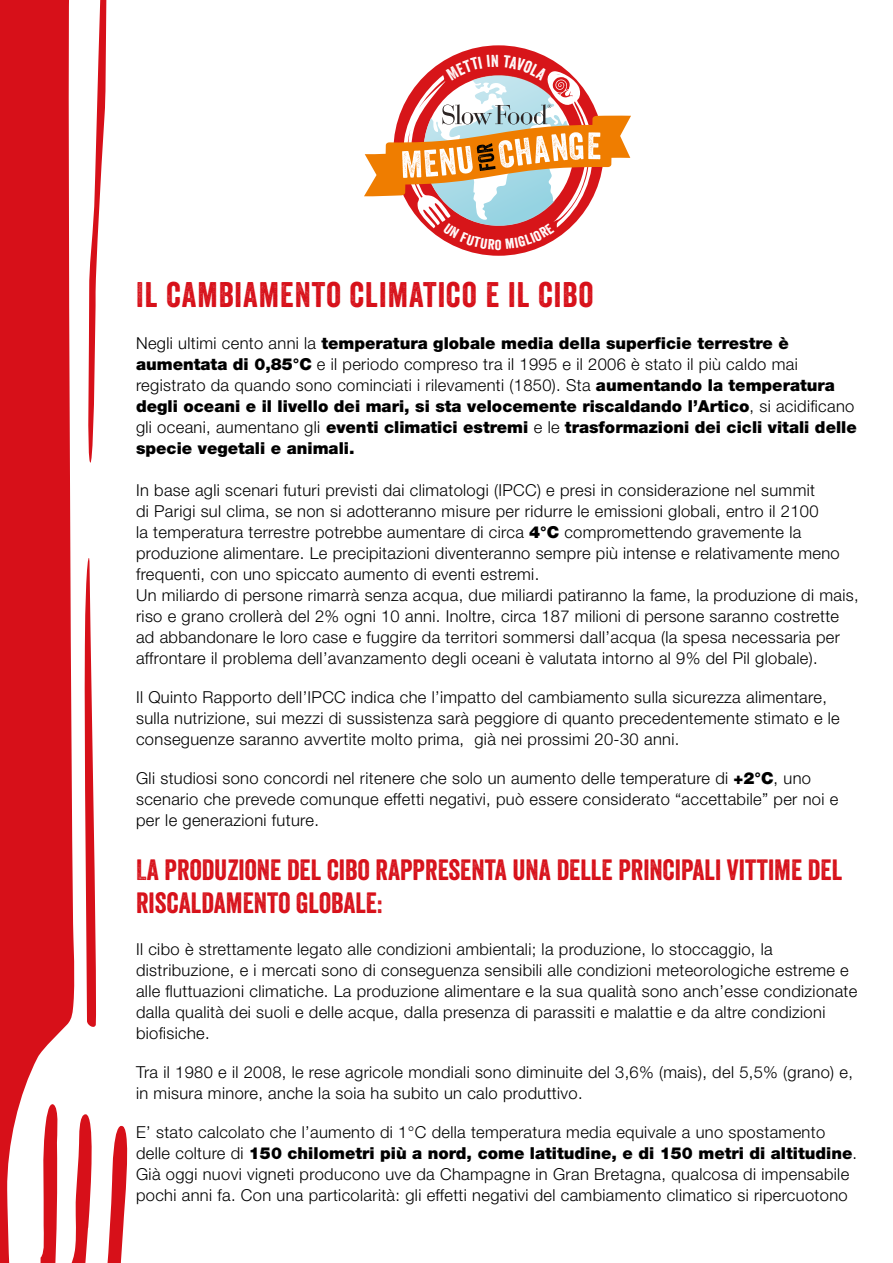
<style>
.page{position:relative;width:893px;height:1263px;background:#fff}
.page>*{position:absolute;margin:0;border:0;box-sizing:border-box;transform-origin:0 0}
.t1{font:34.5px "Veneer";letter-spacing:.03em;color:#d71019}
.t2{font:28.5px/33px "Veneer";color:#d71019}
.t3{font:300 16.5px/21px "Helvetica Neue LT Std";letter-spacing:.02em;color:#000}
.t4{font:900 16.5px/21px "Helvetica Neue LT Std";color:#000}
.s1{font-weight:300}
.s2{font-weight:900}
</style>
<div class="page">
<div style="left:0;top:0;width:7px;height:1263px;background:#d71019"></div>
<svg style="left:7px;top:0;width:121px;height:1263px;fill:#d71019"></svg>
<svg style="left:364px;top:55px;width:267px;height:195px"></svg>
<h1 class="t1" style="left:136px;top:274px;width:459px">IL CAMBIAMENTO CLIMATICO E IL CIBO</h1>
<p class="t4" style="left:136px;top:333px;width:722px"><span class="s1">Negli ultimi cento anni la</span> temperatura globale media della superficie terrestre è aumentata di 0,85°C <span class="s1">e il periodo compreso tra il 1995 e il 2006 è stato il più caldo mai registrato da quando sono cominciati i rilevamenti (1850). Sta</span> aumentando la temperatura degli oceani e il livello dei mari, si sta velocemente riscaldando l’Artico<span class="s1">, si acidificano gli oceani, aumentano gli</span> eventi climatici estremi <span class="s1">e le</span> trasformazioni dei cicli vitali delle specie vegetali e animali.</p>
<p class="t3" style="left:136px;top:480px;width:724px">In base agli scenari futuri previsti dai climatologi (IPCC) e presi in considerazione nel summit<br>di Parigi sul clima, se non si adotteranno misure per ridurre le emissioni globali, entro il 2100<br>la temperatura terrestre potrebbe aumentare di circa <span class="s2">4°C</span> compromettendo gravemente la produzione alimentare. Le precipitazioni diventeranno sempre più intense e relativamente meno frequenti, con uno spiccato aumento di eventi estremi.<br>Un miliardo di persone rimarrà senza acqua, due miliardi patiranno la fame, la produzione di mais, riso e grano crollerà del 2% ogni 10 anni. Inoltre, circa 187 milioni di persone saranno costrette ad abbandonare le loro case e fuggire da territori sommersi dall’acqua (la spesa necessaria per affrontare il problema dell’avanzamento degli oceani è valutata intorno al 9% del Pil globale).</p>
<p class="t3" style="left:136px;top:687px;width:705px">Il Quinto Rapporto dell’IPCC indica che l’impatto del cambiamento sulla sicurezza alimentare, sulla nutrizione, sui mezzi di sussistenza sarà peggiore di quanto precedentemente stimato e le conseguenze saranno avvertite molto prima, già nei prossimi 20-30 anni.</p>
<p class="t3" style="left:136px;top:768px;width:704px">Gli studiosi sono concordi nel ritenere che solo un aumento delle temperature di <span class="s2">+2°C</span>, uno scenario che prevede comunque effetti negativi, può essere considerato “accettabile” per noi e per le generazioni future.</p>
<h2 class="t2" style="left:136px;top:853px;width:708px">LA PRODUZIONE DEL CIBO RAPPRESENTA UNA DELLE PRINCIPALI VITTIME DEL<br>RISCALDAMENTO GLOBALE:</h2>
<p class="t3" style="left:136px;top:939px;width:723px">Il cibo è strettamente legato alle condizioni ambientali; la produzione, lo stoccaggio, la distribuzione, e i mercati sono di conseguenza sensibili alle condizioni meteorologiche estreme e alle fluttuazioni climatiche. La produzione alimentare e la sua qualità sono anch’esse condizionate dalla qualità dei suoli e delle acque, dalla presenza di parassiti e malattie e da altre condizioni biofisiche.</p>
<p class="t3" style="left:136px;top:1062px;width:718px">Tra il 1980 e il 2008, le rese agricole mondiali sono diminuite del 3,6% (mais), del 5,5% (grano) e, in misura minore, anche la soia ha subito un calo produttivo.</p>
<p class="t3" style="left:136px;top:1122px;width:722px">E’ stato calcolato che l’aumento di 1°C della temperatura media equivale a uno spostamento delle colture di <span class="s2">150 chilometri più a nord, come latitudine, e di 150 metri di altitudine</span>.<br>Già oggi nuovi vigneti producono uve da Champagne in Gran Bretagna, qualcosa di impensabile pochi anni fa. Con una particolarità: gli effetti negativi del cambiamento climatico si ripercuotono</p>
</div>
